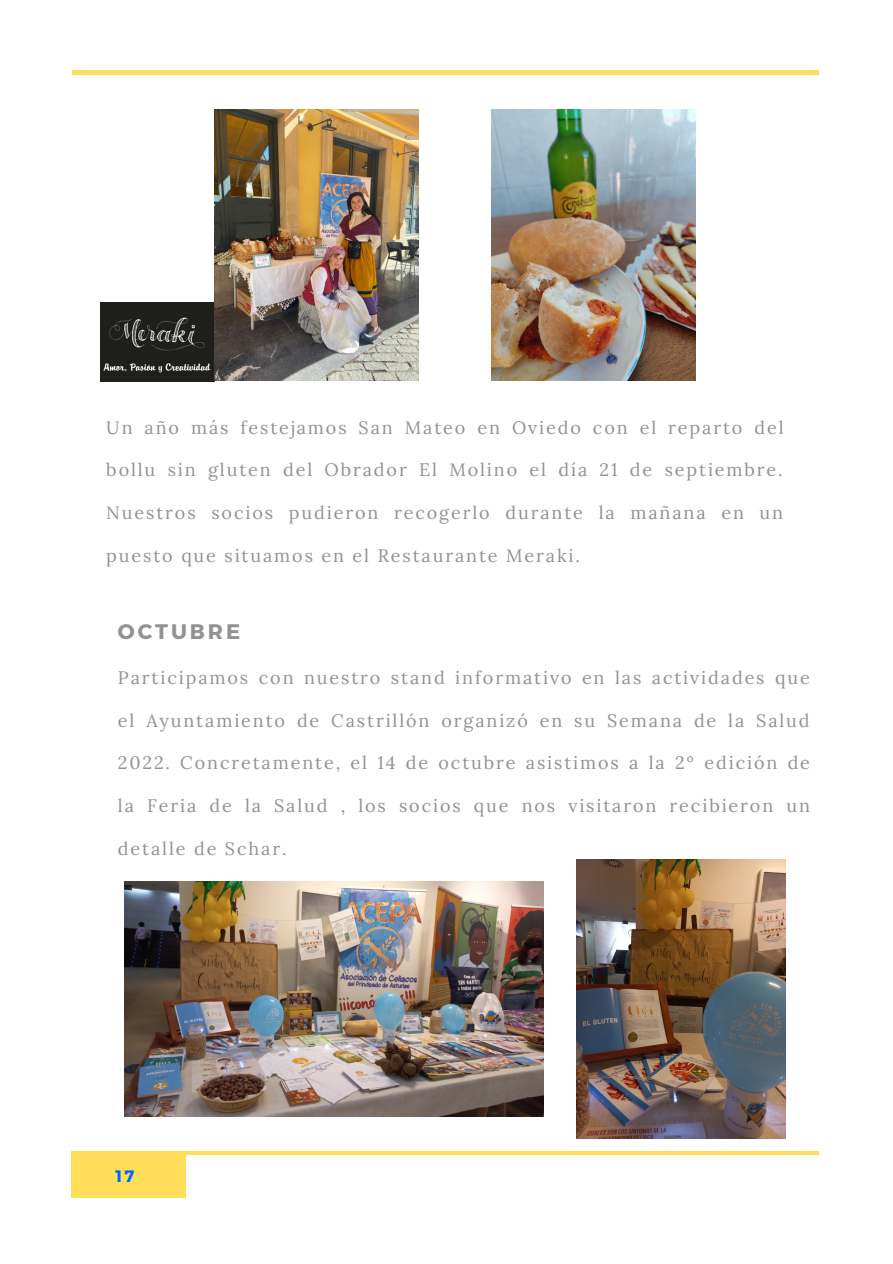
<style>
.page{position:relative;width:893px;height:1264px;background:#fff}
.page>*{position:absolute;margin:0;border:0;box-sizing:border-box;transform-origin:0 0}
.t1{font:700 21px "Montserrat";letter-spacing:.14em;color:#929292}
.t2{font:18px "Lora";letter-spacing:.105em;color:#929292}
.t3{font:700 16.5px "Montserrat";color:#06f}
</style>
<div class="page">
<hr style="left:72px;top:71px;width:747px;height:3px;background:#ffde59">
<div style="left:71px;top:1151px;width:115px;height:46px;background:#ffde59"></div>
<hr style="left:72px;top:1151px;width:747px;height:3px;background:#ffde59">
<img style="left:100px;top:302px;width:115px;height:79px">
<img style="left:492px;top:110px;width:203px;height:271px">
<img style="left:215px;top:110px;width:203px;height:271px">
<img style="left:125px;top:881px;width:418px;height:235px">
<img style="left:576px;top:859px;width:209px;height:279px">
<p class="t2" style="left:106px;top:415px;width:678px">Un año más festejamos San Mateo en Oviedo con el reparto del</p>
<p class="t2" style="left:106px;top:458px;width:677px">bollu sin gluten del Obrador El Molino el día 21 de septiembre.</p>
<p class="t2" style="left:106px;top:501px;width:678px">Nuestros socios pudieron recogerlo durante la mañana en un</p>
<p class="t2" style="left:106px;top:543px;width:475px">puesto que situamos en el Restaurante Meraki.</p>
<p class="t1" style="left:118px;top:618px;width:124px">OCTUBRE</p>
<p class="t2" style="left:118px;top:666px;width:693px">Participamos con nuestro stand informativo en las actividades que</p>
<p class="t2" style="left:118px;top:708px;width:693px">el Ayuntamiento de Castrillón organizó en su Semana de la Salud</p>
<p class="t2" style="left:118px;top:751px;width:693px">2022. Concretamente, el 14 de octubre asistimos a la 2º edición de</p>
<p class="t2" style="left:118px;top:794px;width:693px">la Feria de la Salud , los socios que nos visitaron recibieron un</p>
<p class="t2" style="left:118px;top:836px;width:170px">detalle de Schar.</p>
<p class="t3" style="left:115px;top:1164px;width:20px">17</p>
</div>
